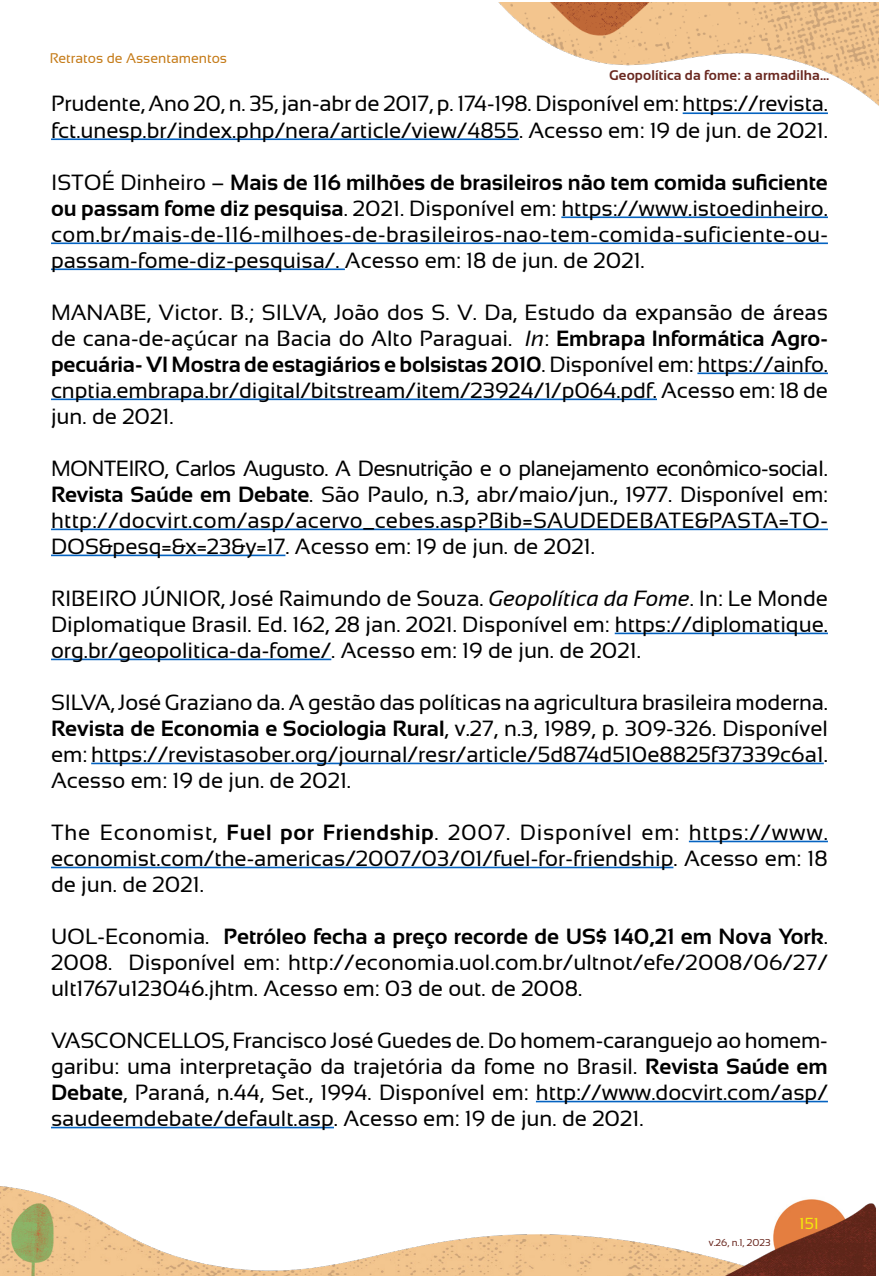
<style>
.page{position:relative;width:879px;height:1276px;background:#fff}
.page>*{position:absolute;margin:0;border:0;box-sizing:border-box;transform-origin:0 0}
.t1{font:22px/26px "Sansation";color:#000;text-align:justify}
.t2{font:16px "Sansation";color:#f4eb0a}
.t3{font:700 14px "Sansation";letter-spacing:.01em;color:#6a2820}
.t4{font:14px "Sansation";color:#c57b18}
.t5{font:10px "Sansation";color:#6a2820}
.s1{font-weight:700}
.s2{font-style:italic}
</style>
<div class="page">
<img style="left:499px;top:3px;width:380px;height:112px">
<img style="left:0;top:1186px;width:876px;height:90px">
<hr style="left:682px;top:112px;width:146px;height:2px;background:#0563c1">
<hr style="left:51px;top:138px;width:468px;height:2px;background:#0563c1">
<hr style="left:561px;top:216px;width:267px;height:2px;background:#0563c1">
<hr style="left:51px;top:242px;width:777px;height:2px;background:#0563c1">
<hr style="left:51px;top:268px;width:294px;height:2px;background:#0563c1">
<hr style="left:697px;top:372px;width:131px;height:2px;background:#0563c1">
<hr style="left:51px;top:398px;width:606px;height:2px;background:#0563c1">
<hr style="left:51px;top:528px;width:777px;height:2px;background:#0563c1">
<hr style="left:51px;top:554px;width:234px;height:2px;background:#0563c1">
<hr style="left:615px;top:632px;width:213px;height:2px;background:#0563c1">
<hr style="left:51px;top:658px;width:280px;height:2px;background:#0563c1">
<hr style="left:91px;top:762px;width:733px;height:2px;background:#0563c1">
<hr style="left:689px;top:840px;width:139px;height:2px;background:#0563c1">
<hr style="left:51px;top:866px;width:622px;height:2px;background:#0563c1">
<hr style="left:536px;top:1100px;width:292px;height:2px;background:#0563c1">
<hr style="left:51px;top:1126px;width:283px;height:2px;background:#0563c1">
<p class="t4" style="left:50px;top:51px;width:179px">Retratos de Assentamentos</p>
<p class="t3" style="left:609px;top:67px;width:221px">Geopolítica da fome: a armadilha...</p>
<p class="t1" style="left:51px;top:91px;width:778px">Prudente, Ano 20, n. 35, jan-abr de 2017, p. 174-198. Disponível em: https://revista. fct.unesp.br/index.php/nera/article/view/4855. Acesso em: 19 de jun. de 2021.</p>
<p class="t1" style="left:51px;top:169px;width:778px">ISTOÉ Dinheiro – <span class="s1">Mais de 116 milhões de brasileiros não tem comida suficiente ou passam fome diz pesquisa</span>. 2021. Disponível em: https://www.istoedinheiro. com.br/mais-de-116-milhoes-de-brasileiros-nao-tem-comida-suficiente-ou&shy;passam-fome-diz-pesquisa/. Acesso em: 18 de jun. de 2021.</p>
<p class="t1" style="left:51px;top:299px;width:778px">MANABE, Victor. B.; SILVA, João dos S. V. Da, Estudo da expansão de áreas de cana-de-açúcar na Bacia do Alto Paraguai. <span class="s2">In</span>: <span class="s1">Embrapa Informática Agro&shy;pecuária- VI Mostra de estagiários e bolsistas 2010</span>. Disponível em: https://ainfo. cnptia.embrapa.br/digital/bitstream/item/23924/1/p064.pdf. Acesso em: 18 de jun. de 2021.</p>
<p class="t1" style="left:51px;top:455px;width:778px">MONTEIRO, Carlos Augusto. A Desnutrição e o planejamento econômico-social.<br><span class="s1">Revista Saúde em Debate</span>. São Paulo, n.3, abr/maio/jun., 1977. Disponível em: http://docvirt.com/asp/acervo_cebes.asp?Bib=SAUDEDEBATE&amp;PASTA=TO-DOS&amp;pesq=&amp;x=23&amp;y=17. Acesso em: 19 de jun. de 2021.</p>
<p class="t1" style="left:51px;top:585px;width:778px">RIBEIRO JÚNIOR, José Raimundo de Souza. <span class="s2">Geopolítica da Fome</span>. In: Le Monde Diplomatique Brasil. Ed. 162, 28 jan. 2021. Disponível em: https://diplomatique. org.br/geopolitica-da-fome/. Acesso em: 19 de jun. de 2021.</p>
<p class="t1" style="left:51px;top:689px;width:778px">SILVA, José Graziano da. A gestão das políticas na agricultura brasileira moderna.<br><span class="s1">Revista de Economia e Sociologia Rural</span>, v.27, n.3, 1989, p. 309-326. Disponível em: https://revistasober.org/journal/resr/article/5d874d510e8825f37339c6a1.<br>Acesso em: 19 de jun. de 2021.</p>
<p class="t1" style="left:51px;top:819px;width:778px">The Economist, <span class="s1">Fuel por Friendship</span>. 2007. Disponível em: https://www. economist.com/the-americas/2007/03/01/fuel-for-friendship. Acesso em: 18 de jun. de 2021.</p>
<p class="t1" style="left:51px;top:923px;width:778px">UOL-Economia. <span class="s1">Petróleo fecha a preço recorde de US$ 140,21 em Nova York</span>.<br>2008. Disponível em: http://economia.uol.com.br/ultnot/efe/2008/06/27/ ult1767u123046.jhtm. Acesso em: 03 de out. de 2008.</p>
<p class="t1" style="left:51px;top:1027px;width:778px">VASCONCELLOS, Francisco José Guedes de. Do homem-caranguejo ao homem&shy;garibu: uma interpretação da trajetória da fome no Brasil. <span class="s1">Revista Saúde em Debate</span>, Paraná, n.44, Set., 1994. Disponível em: http://www.docvirt.com/asp/ saudeemdebate/default.asp. Acesso em: 19 de jun. de 2021.</p>
<p class="t5" style="left:709px;top:1236px;width:63px">v.26, n.1, 2023</p>
<p class="t2" style="left:799px;top:1214px;width:21px">151</p>
</div>
